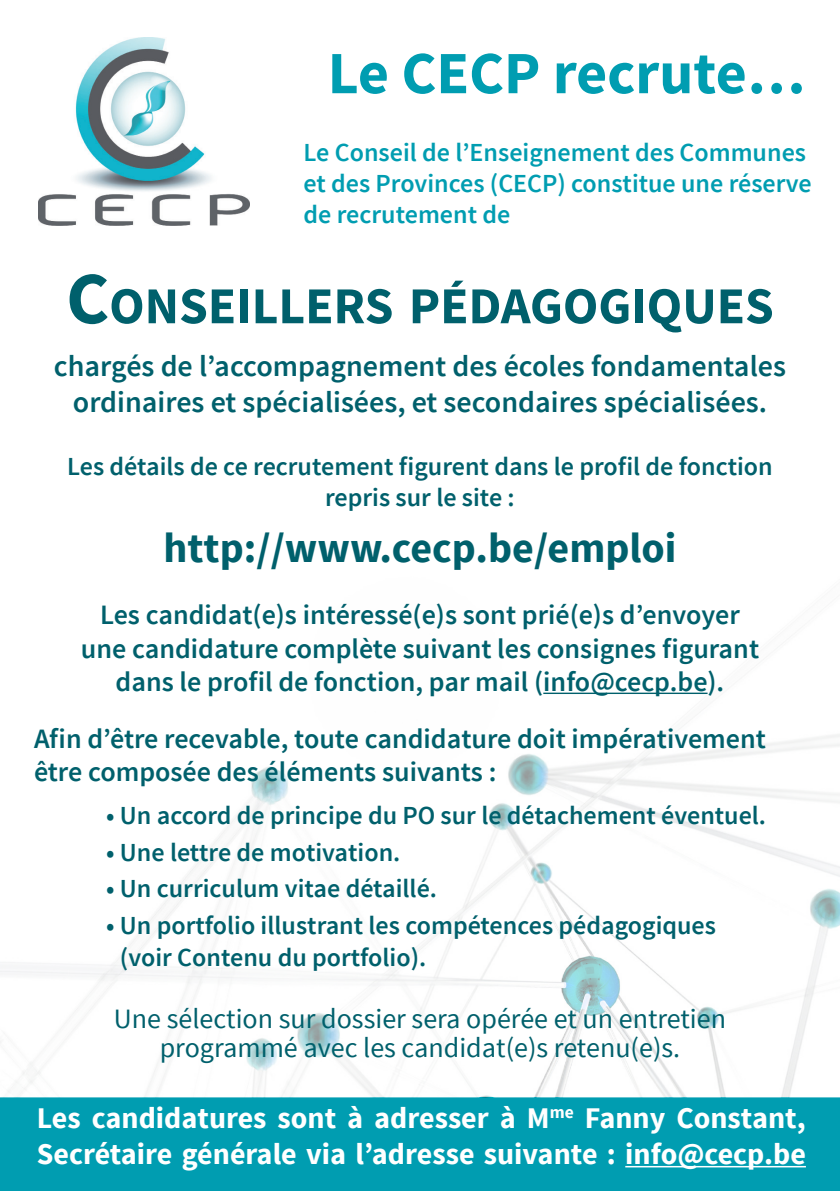
<style>
.page{position:relative;width:840px;height:1191px;background:#fff}
.page>*{position:absolute;margin:0;border:0;box-sizing:border-box;transform-origin:0 0}
.t1{font:700 60px "Source Sans Pro";color:#009db1}
.t2{font:700 51.8px "Source Sans Pro";color:#00606c}
.t3{font:700 42px "Source Sans Pro";color:#00606c}
.t4{font:600 30px "Source Sans Pro";color:#00606c}
.t5{font:700 30px/36px "Source Sans Pro";color:#fff}
.t6{font:600 28px/33.6px "Source Sans Pro";color:#00606c;text-align:center}
.t7{font:28px/28.8px "Source Sans Pro";color:#00606c;text-align:center}
.t8{font:600 26px/31.2px "Source Sans Pro";color:#00606c;text-align:center}
.t9{font:600 26px/31.2px "Source Sans Pro";color:#009db1}
.s1{font-size:74px}
</style>
<div class="page">
<img style="left:0;top:692px;width:839px;height:405px">
<img style="left:38px;top:38px;width:211px;height:188px">
<hr style="left:543px;top:692px;width:164px;height:2px;background:#00606c">
<div style="left:0;top:1097px;width:839px;height:94px;background:#009db1"></div>
<hr style="left:625px;top:1166px;width:180px;height:1px;background:#fff">
<p class="t1" style="left:327px;top:35px;width:479px">Le CECP recrute…</p>
<p class="t9" style="left:303px;top:137px;width:509px">Le Conseil de l’Enseignement des Communes et des Provinces (CECP) constitue une réserve de recrutement de</p>
<p class="t2" style="left:66px;top:273px;width:708px"><span class="s1">C</span>ONSEILLERS PÉDAGOGIQUES</p>
<p class="t4" style="left:54px;top:347px;width:733px">chargés de l’accompagnement des écoles fondamentales</p>
<p class="t4" style="left:73px;top:383px;width:695px">ordinaires et spécialisées, et secondaires spécialisées.</p>
<p class="t8" style="left:67px;top:451px;width:706px">Les détails de ce recrutement figurent dans le profil de fonction repris sur le site :</p>
<p class="t3" style="left:163px;top:521px;width:514px">http://www.cecp.be/emploi</p>
<p class="t6" style="left:81px;top:598px;width:679px">Les candidat(e)s intéressé(e)s sont prié(e)s d’envoyer une candidature complète suivant les consignes figurant dans le profil de fonction, par mail (info@cecp.be).</p>
<p class="t6" style="left:34px;top:722px;width:733px;text-align:left">Afin d’être recevable, toute candidature doit impérativement être composée des éléments suivants :</p>
<p class="t8" style="left:106px;top:800px;width:661px">• Un accord de principe du PO sur le détachement éventuel.</p>
<p class="t8" style="left:106px;top:837px;width:296px">• Une lettre de motivation.</p>
<p class="t8" style="left:106px;top:874px;width:332px">• Un curriculum vitae détaillé.</p>
<p class="t8" style="left:120px;top:910px;width:597px;text-align:left;text-indent:-14px">• Un portfolio illustrant les compétences pédagogiques (voir Contenu du portfolio).</p>
<p class="t7" style="left:114px;top:1005px;width:613px">Une sélection sur dossier sera opérée et un entretien programmé avec les candidat(e)s retenu(e)s.</p>
<p class="t5" style="left:37px;top:1101px;width:770px">Les candidatures sont à adresser à M<sup>me</sup> Fanny Constant,<br>Secrétaire générale via l’adresse suivante : info@cecp.be</p>
</div>
